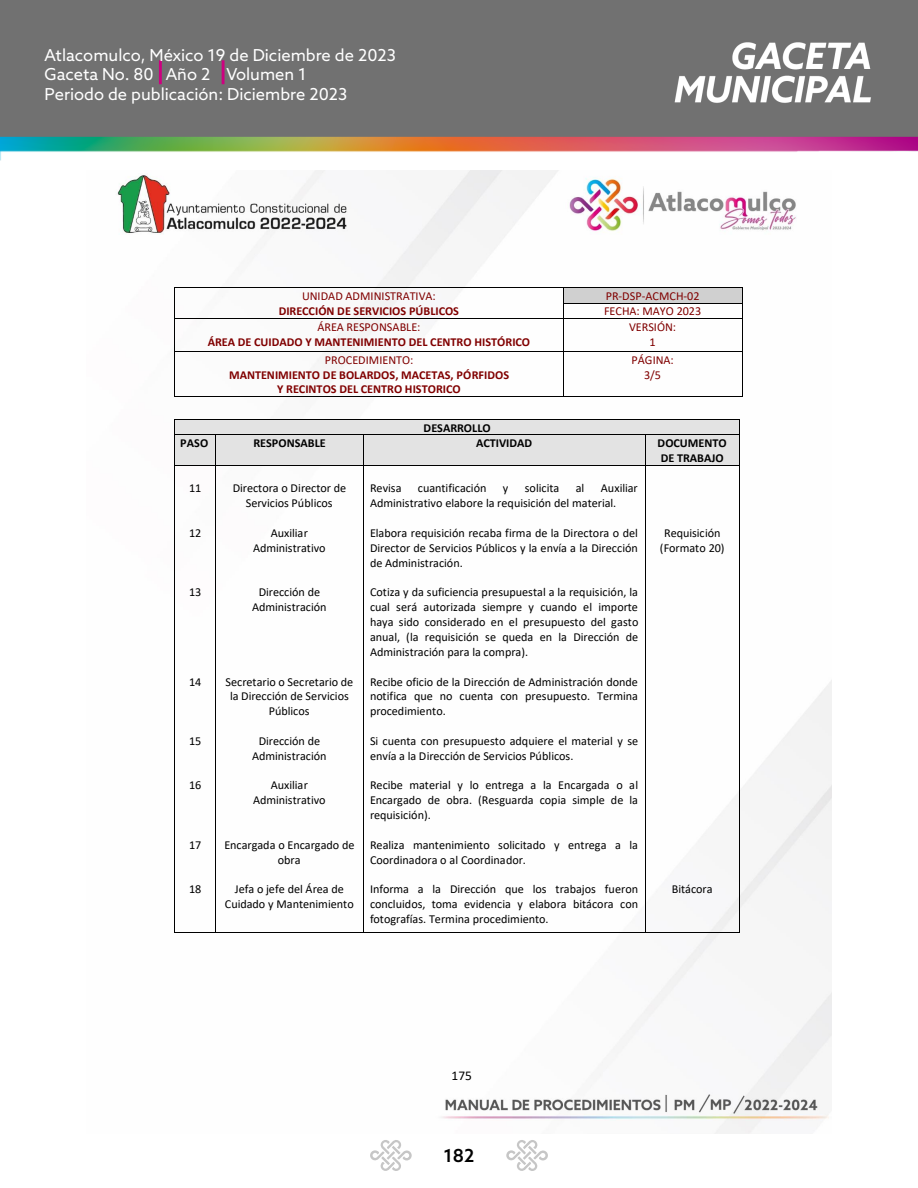
<style>
.page{position:relative;width:918px;height:1188px;background:#fff}
.page>*{position:absolute;margin:0;border:0;box-sizing:border-box;transform-origin:0 0}
.t1{font:500 18px "Azo Sans";color:#000}
.t2{font:16.5px/19.8px "Azo Sans";color:#fff}
.t3{font:13.35px "Calibri";color:#000}
.t4{font:12.15px/14.9px "Calibri";letter-spacing:-.005em;color:#000;text-align:center}
.t5{font:700 12.15px/14.9px "Calibri";color:#800000;text-align:center}
.t6{font:12.15px/14.9px "Calibri";color:#800000;text-align:center}
.t7{font:700 12.15px/14.9px "Calibri";color:#000}
</style>
<div class="page">
<img style="left:117px;top:170px;width:714px;height:964px">
<div style="left:564px;top:288px;width:6px;height:15px;background:#d0d0d0"></div>
<div style="left:736px;top:288px;width:6px;height:15px;background:#d0d0d0"></div>
<div style="left:570px;top:288px;width:166px;height:15px;background:#d0d0d0"></div>
<hr style="left:175px;top:287px;width:388px;height:1px;background:#000">
<hr style="left:564px;top:287px;width:178px;height:1px;background:#000">
<hr style="left:564px;top:303px;width:178px;height:1px;background:#000">
<svg style="left:175px;top:288px;width:1px;height:30px"></svg>
<hr style="left:175px;top:318px;width:388px;height:1px;background:#000">
<svg style="left:563px;top:287px;width:1px;height:32px"></svg>
<hr style="left:564px;top:318px;width:178px;height:1px;background:#000">
<svg style="left:742px;top:287px;width:1px;height:32px"></svg>
<hr style="left:175px;top:319px;width:1px;height:32px;background:#000">
<hr style="left:563px;top:319px;width:1px;height:32px;background:#000">
<hr style="left:742px;top:319px;width:1px;height:32px;background:#000">
<hr style="left:175px;top:351px;width:388px;height:1px;background:#000">
<hr style="left:564px;top:351px;width:178px;height:1px;background:#000">
<hr style="left:175px;top:352px;width:1px;height:44px;background:#000">
<hr style="left:175px;top:396px;width:388px;height:1px;background:#000">
<hr style="left:563px;top:352px;width:1px;height:44px;background:#000">
<hr style="left:564px;top:396px;width:178px;height:1px;background:#000">
<hr style="left:742px;top:352px;width:1px;height:44px;background:#000">
<div style="left:175px;top:420px;width:7px;height:15px;background:#e3e3e3"></div>
<div style="left:733px;top:420px;width:6px;height:15px;background:#e3e3e3"></div>
<div style="left:182px;top:420px;width:551px;height:15px;background:#e3e3e3"></div>
<hr style="left:175px;top:419px;width:564px;height:1px;background:#000">
<div style="left:175px;top:435px;width:7px;height:15px;background:#e3e3e3"></div>
<div style="left:209px;top:435px;width:6px;height:15px;background:#e3e3e3"></div>
<div style="left:175px;top:450px;width:40px;height:15px;background:#e3e3e3"></div>
<div style="left:182px;top:435px;width:27px;height:15px;background:#e3e3e3"></div>
<div style="left:216px;top:435px;width:6px;height:15px;background:#e3e3e3"></div>
<div style="left:357px;top:435px;width:6px;height:15px;background:#e3e3e3"></div>
<div style="left:216px;top:450px;width:147px;height:15px;background:#e3e3e3"></div>
<div style="left:222px;top:435px;width:135px;height:15px;background:#e3e3e3"></div>
<div style="left:364px;top:435px;width:6px;height:15px;background:#e3e3e3"></div>
<div style="left:639px;top:435px;width:6px;height:15px;background:#e3e3e3"></div>
<div style="left:364px;top:450px;width:281px;height:15px;background:#e3e3e3"></div>
<div style="left:370px;top:435px;width:269px;height:15px;background:#e3e3e3"></div>
<div style="left:645px;top:435px;width:7px;height:30px;background:#e3e3e3"></div>
<div style="left:733px;top:435px;width:6px;height:30px;background:#e3e3e3"></div>
<div style="left:652px;top:435px;width:81px;height:15px;background:#e3e3e3"></div>
<div style="left:652px;top:450px;width:81px;height:15px;background:#e3e3e3"></div>
<hr style="left:175px;top:435px;width:41px;height:1px;background:#e3e3e3">
<svg style="left:739px;top:419px;width:1px;height:16px"></svg>
<hr style="left:175px;top:435px;width:1px;height:30px;background:#000">
<hr style="left:216px;top:435px;width:1px;height:30px;background:#000">
<hr style="left:363px;top:435px;width:1px;height:30px;background:#000">
<hr style="left:645px;top:435px;width:1px;height:30px;background:#000">
<hr style="left:739px;top:435px;width:1px;height:30px;background:#000">
<hr style="left:175px;top:465px;width:41px;height:1px;background:#000">
<hr style="left:216px;top:465px;width:147px;height:1px;background:#000">
<hr style="left:364px;top:465px;width:281px;height:1px;background:#000">
<hr style="left:645px;top:465px;width:94px;height:1px;background:#000">
<hr style="left:175px;top:466px;width:1px;height:466px;background:#000">
<hr style="left:175px;top:932px;width:41px;height:1px;background:#000">
<hr style="left:216px;top:466px;width:1px;height:466px;background:#000">
<hr style="left:216px;top:932px;width:147px;height:1px;background:#000">
<hr style="left:363px;top:466px;width:1px;height:466px;background:#000">
<hr style="left:364px;top:932px;width:281px;height:1px;background:#000">
<hr style="left:645px;top:466px;width:1px;height:466px;background:#000">
<hr style="left:645px;top:932px;width:94px;height:1px;background:#000">
<hr style="left:739px;top:466px;width:1px;height:466px;background:#000">
<img style="left:0;top:0;width:918px;height:161px">
<svg style="left:506px;top:1140px;width:42px;height:31px"></svg>
<svg style="left:370px;top:1140px;width:42px;height:31px"></svg>
<h2 class="t2" style="left:45px;top:45px;width:353px">Atlacomulco, México 19 de Diciembre de 2023<br>Gaceta No. 80 Año 2 Volumen 1<br>Periodo de publicación: Diciembre 2023</h2>
<p class="t6" style="left:302px;top:288px;width:135px">UNIDAD ADMINISTRATIVA:</p>
<p class="t5" style="left:279px;top:303px;width:182px">DIRECCIÓN DE SERVICIOS PÚBLICOS</p>
<p class="t6" style="left:317px;top:319px;width:105px">ÁREA RESPONSABLE:</p>
<p class="t5" style="left:208px;top:334px;width:324px">ÁREA DE CUIDADO Y MANTENIMIENTO DEL CENTRO HISTÓRICO</p>
<p class="t6" style="left:325px;top:352px;width:90px">PROCEDIMIENTO:</p>
<p class="t5" style="left:229px;top:367px;width:282px">MANTENIMIENTO DE BOLARDOS, MACETAS, PÓRFIDOS<br>Y RECINTOS DEL CENTRO HISTORICO</p>
<p class="t7" style="left:424px;top:420px;width:69px">DESARROLLO</p>
<p class="t6" style="left:604px;top:288px;width:99px;line-height:15.3px;text-align:left">PR-DSP-ACMCH-02<br>FECHA: MAYO 2023</p>
<p class="t6" style="left:629px;top:319px;width:49px">VERSIÓN:<br>1</p>
<p class="t6" style="left:632px;top:352px;width:44px">PÁGINA:<br>3/5</p>
<p class="t7" style="left:180px;top:436px;width:29px">PASO</p>
<p class="t7" style="left:253px;top:436px;width:74px">RESPONSABLE</p>
<p class="t7" style="left:476px;top:436px;width:58px">ACTIVIDAD</p>
<p class="t7" style="left:658px;top:436px;width:71px">DOCUMENTO<br>DE TRABAJO</p>
<p class="t4" style="left:189px;top:480px;width:14px">11</p>
<p class="t4" style="left:189px;top:525px;width:14px">12</p>
<p class="t4" style="left:370px;top:480px;width:33px">Revisa</p>
<p class="t4" style="left:418px;top:480px;width:70px">cuantificación</p>
<p class="t4" style="left:503px;top:480px;width:7px">y</p>
<p class="t4" style="left:525px;top:480px;width:36px">solicita</p>
<p class="t4" style="left:576px;top:480px;width:10px">al</p>
<p class="t4" style="left:370px;top:480px;width:269px;text-align:left;text-indent:231px">Auxiliar<br>Administrativo elabore la requisición del material.</p>
<p class="t4" style="left:370px;top:525px;width:269px;text-align:justify">Elabora requisición recaba firma de la Directora o del Director de Servicios Públicos y la envía a la Dirección de Administración.</p>
<p class="t4" style="left:370px;top:585px;width:270px;text-align:justify">Cotiza y da suficiencia presupuestal a la requisición, la cual será autorizada siempre y cuando el importe haya sido considerado en el presupuesto del gasto anual, (la requisición se queda en la Dirección de Administración para la compra).</p>
<p class="t4" style="left:370px;top:674px;width:270px;text-align:justify">Recibe oficio de la Dirección de Administración donde notifica que no cuenta con presupuesto. Termina procedimiento.</p>
<p class="t4" style="left:370px;top:733px;width:270px;text-align:left">Si cuenta con presupuesto adquiere el material y se envía a la Dirección de Servicios Públicos.</p>
<p class="t4" style="left:370px;top:778px;width:270px;text-align:justify">Recibe material y lo entrega a la Encargada o al Encargado de obra. (Resguarda copia simple de la requisición).</p>
<p class="t4" style="left:370px;top:837px;width:270px;text-align:left">Realiza mantenimiento solicitado y entrega a la<br>Coordinadora o al Coordinador.</p>
<p class="t4" style="left:370px;top:882px;width:270px;text-align:justify">Informa a la Dirección que los trabajos fueron concluidos, toma evidencia y elabora bitácora con fotografías. Termina procedimiento.</p>
<p class="t4" style="left:233px;top:480px;width:115px">Directora o Director de<br>Servicios Públicos</p>
<p class="t4" style="left:253px;top:525px;width:74px">Auxiliar<br>Administrativo</p>
<p class="t4" style="left:252px;top:585px;width:76px">Dirección de<br>Administración</p>
<p class="t4" style="left:660px;top:525px;width:66px">Requisición (Formato 20)</p>
<p class="t4" style="left:189px;top:585px;width:14px">13</p>
<p class="t4" style="left:226px;top:674px;width:129px">Secretario o Secretario de la Dirección de Servicios<br>Públicos</p>
<p class="t4" style="left:252px;top:733px;width:76px">Dirección de<br>Administración</p>
<p class="t4" style="left:253px;top:778px;width:74px">Auxiliar<br>Administrativo</p>
<p class="t4" style="left:224px;top:837px;width:132px">Encargada o Encargado de obra</p>
<p class="t4" style="left:225px;top:882px;width:131px">Jefa o jefe del Área de<br>Cuidado y Mantenimiento</p>
<p class="t4" style="left:189px;top:674px;width:14px">14</p>
<p class="t4" style="left:189px;top:733px;width:14px">15</p>
<p class="t4" style="left:189px;top:778px;width:14px">16</p>
<p class="t4" style="left:189px;top:837px;width:14px">17</p>
<p class="t4" style="left:189px;top:882px;width:14px">18</p>
<p class="t4" style="left:672px;top:882px;width:42px">Bitácora</p>
<p class="t3" style="left:452px;top:1066px;width:22px">175</p>
<h1 class="t1" style="left:444px;top:1144px;width:32px">182</h1>
</div>
